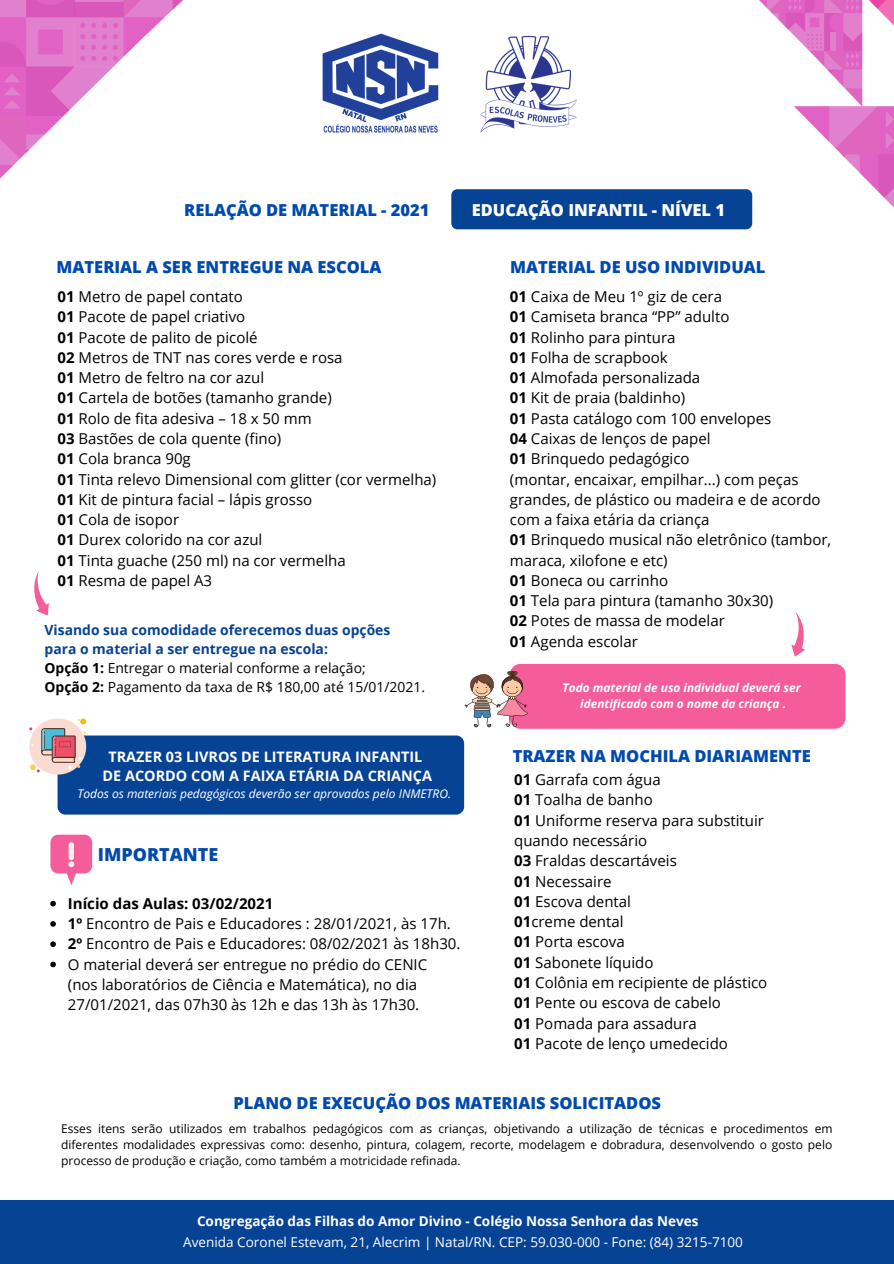
<style>
.page{position:relative;width:894px;height:1264px;background:#fff}
.page>*{position:absolute;margin:0;border:0;box-sizing:border-box;transform-origin:0 0}
.t1{font:800 18px "Open Sans";color:#004aad}
.t2{font:800 16.5px "Open Sans";color:#004aad}
.t3{font:800 16.5px "Open Sans";color:#fff}
.t4{font:15px/20.2px "Open Sans";color:#000}
.t5{font:700 15px "Open Sans";color:#000}
.t6{font:700 14.4px "Open Sans";color:#fff}
.t7{font:13.95px "Open Sans";color:#000}
.t8{font:700 13.95px "Open Sans";color:#074394}
.t9{font:13.5px "Open Sans";color:#fff}
.t10{font:700 13.5px "Open Sans";color:#fff}
.t11{font:12px/16px "Open Sans";color:#000;text-align:justify}
.t12{font:italic 12px "Open Sans";color:#fff}
.t13{font:italic 700 11.85px "Open Sans";color:#fff}
.s1{font-weight:700}
</style>
<div class="page">
<img style="left:0;top:0;width:893px;height:218px">
<svg style="left:34px;top:571px;width:15px;height:45px"></svg>
<div style="left:57px;top:735px;width:407px;height:79px;background:#074394;border-radius:8px"></div>
<div style="left:510px;top:664px;width:335px;height:64px;background:#f45d9a;border-radius:11px"></div>
<svg style="left:464px;top:671px;width:64px;height:57px"></svg>
<svg style="left:50px;top:900px;width:6px;height:6px"></svg>
<svg style="left:50px;top:921px;width:6px;height:5px"></svg>
<svg style="left:50px;top:941px;width:6px;height:6px"></svg>
<svg style="left:50px;top:961px;width:6px;height:6px"></svg>
<svg style="left:50px;top:834px;width:42px;height:51px"></svg>
<svg style="left:791px;top:612px;width:14px;height:45px"></svg>
<div style="left:0;top:1199px;width:893px;height:64px;background:#074394"></div>
<svg style="left:29px;top:718px;width:57px;height:56px"></svg>
<div style="left:451px;top:189px;width:301px;height:40px;background:#074394;border-radius:6px"></div>
<p class="t2" style="left:184px;top:198px;width:247px">RELAÇÃO DE MATERIAL - 2021</p>
<p class="t3" style="left:471px;top:198px;width:255px">EDUCAÇÃO INFANTIL - NÍVEL 1</p>
<p class="t2" style="left:57px;top:256px;width:326px">MATERIAL A SER ENTREGUE NA ESCOLA</p>
<p class="t2" style="left:510px;top:256px;width:257px">MATERIAL DE USO INDIVIDUAL</p>
<p class="t4" style="left:57px;top:286px;width:187px"><span class="s1">01</span> Metro de papel contato</p>
<p class="t4" style="left:57px;top:306px;width:189px"><span class="s1">01</span> Pacote de papel criativo</p>
<p class="t4" style="left:57px;top:327px;width:202px"><span class="s1">01</span> Pacote de palito de picolé</p>
<p class="t4" style="left:57px;top:347px;width:286px"><span class="s1">02</span> Metros de TNT nas cores verde e rosa</p>
<p class="t4" style="left:57px;top:367px;width:208px"><span class="s1">01</span> Metro de feltro na cor azul</p>
<p class="t4" style="left:57px;top:387px;width:276px"><span class="s1">01</span> Cartela de botões (tamanho grande)</p>
<p class="t4" style="left:57px;top:408px;width:255px"><span class="s1">01</span> Rolo de fita adesiva – 18 x 50 mm</p>
<p class="t4" style="left:57px;top:428px;width:225px"><span class="s1">03</span> Bastões de cola quente (fino)</p>
<p class="t4" style="left:57px;top:448px;width:135px"><span class="s1">01</span> Cola branca 90g</p>
<p class="t4" style="left:57px;top:468px;width:380px"><span class="s1">01</span> Tinta relevo Dimensional com glitter (cor vermelha)</p>
<p class="t4" style="left:57px;top:489px;width:256px"><span class="s1">01</span> Kit de pintura facial – lápis grosso</p>
<p class="t4" style="left:57px;top:509px;width:123px"><span class="s1">01</span> Cola de isopor</p>
<p class="t4" style="left:57px;top:529px;width:206px"><span class="s1">01</span> Durex colorido na cor azul</p>
<p class="t4" style="left:57px;top:549px;width:289px"><span class="s1">01</span> Tinta guache (250 ml) na cor vermelha</p>
<p class="t4" style="left:57px;top:570px;width:156px"><span class="s1">01</span> Resma de papel A3</p>
<p class="t8" style="left:45px;top:620px;width:347px">Visando sua comodidade oferecemos duas opções</p>
<p class="t8" style="left:45px;top:639px;width:285px">para o material a ser entregue na escola:</p>
<p class="t7" style="left:45px;top:658px;width:322px"><span class="s1">Opção 1:</span> Entregar o material conforme a relação;</p>
<p class="t7" style="left:45px;top:677px;width:382px"><span class="s1">Opção 2:</span> Pagamento da taxa de R$ 180,00 até 15/01/2021.</p>
<p class="t6" style="left:108px;top:746px;width:315px">TRAZER 03 LIVROS DE LITERATURA INFANTIL</p>
<p class="t6" style="left:102px;top:766px;width:331px">DE ACORDO COM A FAIXA ETÁRIA DA CRIANÇA</p>
<p class="t12" style="left:77px;top:785px;width:375px">Todos os materiais pedagógicos deverão ser aprovados pelo INMETRO.</p>
<p class="t1" style="left:98px;top:841px;width:122px">IMPORTANTE</p>
<p class="t5" style="left:68px;top:892px;width:207px">Início das Aulas: 03/02/2021</p>
<p class="t4" style="left:68px;top:913px;width:384px"><span class="s1">1º</span> Encontro de Pais e Educadores : 28/01/2021, às 17h.</p>
<p class="t4" style="left:68px;top:933px;width:394px"><span class="s1">2º</span> Encontro de Pais e Educadores: 08/02/2021 às 18h30.</p>
<p class="t4" style="left:68px;top:953px;width:361px">O material deverá ser entregue no prédio do CENIC (nos laboratórios de Ciência e Matemática), no dia<br>27/01/2021, das 07h30 às 12h e das 13h às 17h30.</p>
<p class="t4" style="left:510px;top:286px;width:213px"><span class="s1">01</span> Caixa de Meu 1º giz de cera</p>
<p class="t4" style="left:510px;top:306px;width:221px"><span class="s1">01</span> Camiseta branca “PP” adulto</p>
<p class="t4" style="left:510px;top:327px;width:167px"><span class="s1">01</span> Rolinho para pintura</p>
<p class="t4" style="left:510px;top:347px;width:159px"><span class="s1">01</span> Folha de scrapbook</p>
<p class="t4" style="left:510px;top:367px;width:192px"><span class="s1">01</span> Almofada personalizada</p>
<p class="t4" style="left:510px;top:387px;width:177px"><span class="s1">01</span> Kit de praia (baldinho)</p>
<p class="t4" style="left:510px;top:408px;width:263px"><span class="s1">01</span> Pasta catálogo com 100 envelopes</p>
<p class="t4" style="left:510px;top:428px;width:202px"><span class="s1">04</span> Caixas de lenços de papel</p>
<p class="t4" style="left:510px;top:448px;width:181px"><span class="s1">01</span> Brinquedo pedagógico</p>
<p class="t4" style="left:510px;top:468px;width:290px">(montar, encaixar, empilhar...) com peças</p>
<p class="t4" style="left:510px;top:489px;width:312px">grandes, de plástico ou madeira e de acordo</p>
<p class="t4" style="left:510px;top:509px;width:201px">com a faixa etária da criança</p>
<p class="t4" style="left:510px;top:529px;width:323px"><span class="s1">01</span> Brinquedo musical não eletrônico (tambor,</p>
<p class="t4" style="left:510px;top:549px;width:159px">maraca, xilofone e etc)</p>
<p class="t4" style="left:510px;top:570px;width:160px"><span class="s1">01</span> Boneca ou carrinho</p>
<p class="t4" style="left:510px;top:590px;width:265px"><span class="s1">01</span> Tela para pintura (tamanho 30x30)</p>
<p class="t4" style="left:510px;top:610px;width:216px"><span class="s1">02</span> Potes de massa de modelar</p>
<p class="t4" style="left:510px;top:631px;width:129px"><span class="s1">01</span> Agenda escolar</p>
<p class="t13" style="left:562px;top:679px;width:239px">Todo material de uso individual deverá ser</p>
<p class="t13" style="left:580px;top:695px;width:207px">identificado com o nome da criança .</p>
<p class="t2" style="left:512px;top:744px;width:299px">TRAZER NA MOCHILA DIARIAMENTE</p>
<p class="t4" style="left:514px;top:769px;width:148px"><span class="s1">01</span> Garrafa com água</p>
<p class="t4" style="left:514px;top:789px;width:140px"><span class="s1">01</span> Toalha de banho</p>
<p class="t4" style="left:514px;top:809px;width:251px"><span class="s1">01</span> Uniforme reserva para substituir</p>
<p class="t4" style="left:514px;top:830px;width:134px">quando necessário</p>
<p class="t4" style="left:514px;top:850px;width:164px"><span class="s1">03</span> Fraldas descartáveis</p>
<p class="t4" style="left:514px;top:870px;width:99px"><span class="s1">01</span> Necessaire</p>
<p class="t4" style="left:514px;top:890px;width:118px"><span class="s1">01</span> Escova dental</p>
<p class="t4" style="left:514px;top:911px;width:111px"><span class="s1">01</span>creme dental</p>
<p class="t4" style="left:514px;top:931px;width:112px"><span class="s1">01</span> Porta escova</p>
<p class="t4" style="left:514px;top:951px;width:141px"><span class="s1">01</span> Sabonete líquido</p>
<p class="t4" style="left:514px;top:972px;width:254px"><span class="s1">01</span> Colônia em recipiente de plástico</p>
<p class="t4" style="left:514px;top:992px;width:208px"><span class="s1">01</span> Pente ou escova de cabelo</p>
<p class="t4" style="left:514px;top:1012px;width:184px"><span class="s1">01</span> Pomada para assadura</p>
<p class="t4" style="left:514px;top:1032px;width:215px"><span class="s1">01</span> Pacote de lenço umedecido</p>
<p class="t2" style="left:233px;top:1090px;width:429px">PLANO DE EXECUÇÃO DOS MATERIAIS SOLICITADOS</p>
<p class="t11" style="left:61px;top:1119px;width:772px">Esses itens serão utilizados em trabalhos pedagógicos com as crianças, objetivando a utilização de técnicas e procedimentos em diferentes modalidades expressivas como: desenho, pintura, colagem, recorte, modelagem e dobradura, desenvolvendo o gosto pelo processo de produção e criação, como também a motricidade refinada.</p>
<p class="t10" style="left:197px;top:1211px;width:503px">Congregação das Filhas do Amor Divino - Colégio Nossa Senhora das Neves</p>
<p class="t9" style="left:183px;top:1231px;width:561px">Avenida Coronel Estevam, 21, Alecrim | Natal/RN. CEP: 59.030-000 - Fone: (84) 3215-7100</p>
</div>
